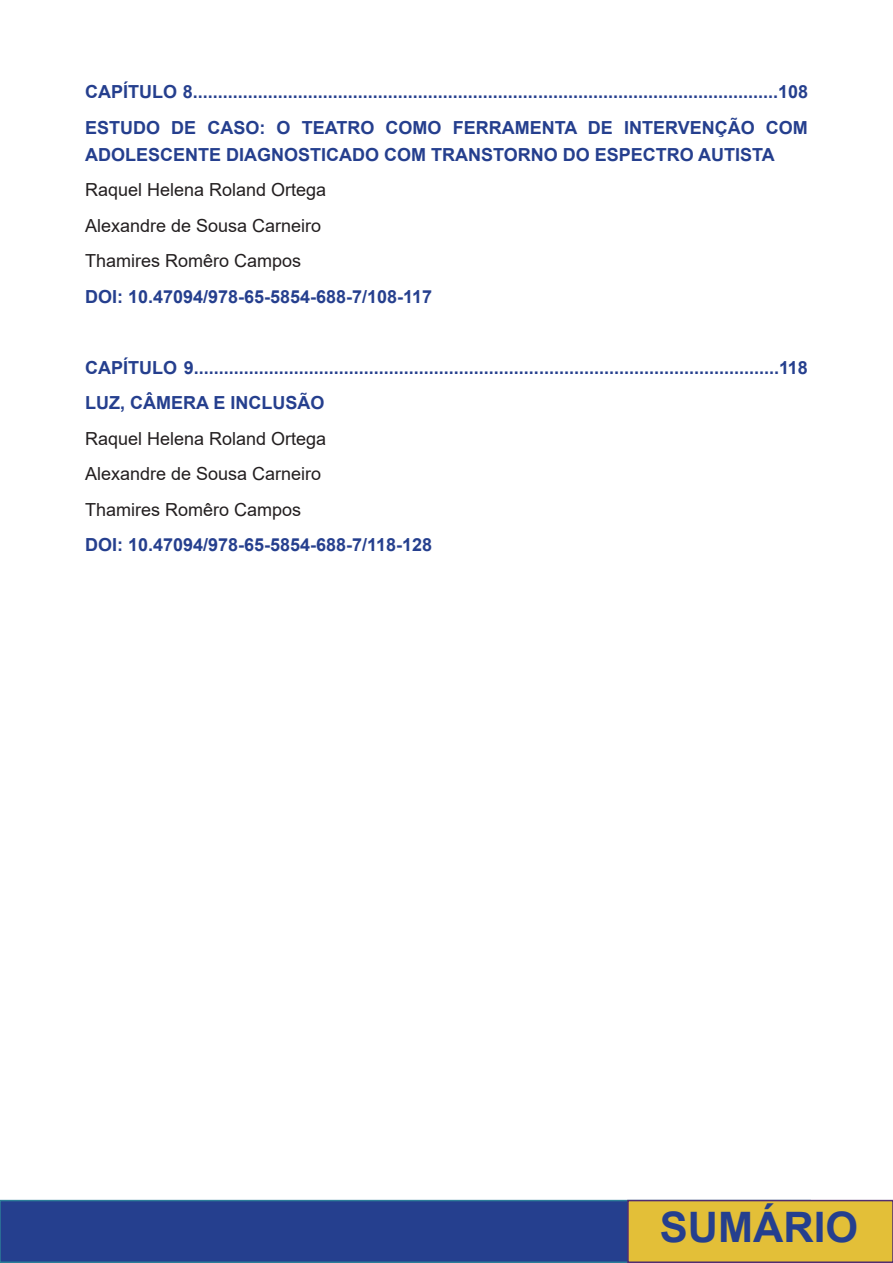
<style>
.page{position:relative;width:893px;height:1263px;background:#fff}
.page>*{position:absolute;margin:0;border:0;box-sizing:border-box;transform-origin:0 0}
.t1{font:700 42px "Arial";color:#253f8e}
.t2{font:700 18px/27px "Arial";color:#253f8e}
.t3{font:18px "Arial";color:#231f20}
</style>
<div class="page">
<div style="left:0;top:1200px;width:811px;height:63px;background:#253f8e;border:2px solid #2c7d98"></div>
<div style="left:627px;top:1200px;width:266px;height:63px;background:#e3bf38;border:2px solid #502d71"></div>
<p class="t2" style="left:85px;top:79px;width:725px">CAPÍTULO 8.....................................................................................................................108</p>
<p class="t2" style="left:85px;top:114px;width:724px">ESTUDO DE CASO: O TEATRO COMO FERRAMENTA DE INTERVENÇÃO COM<br>ADOLESCENTE DIAGNOSTICADO COM TRANSTORNO DO ESPECTRO AUTISTA</p>
<p class="t3" style="left:85px;top:177px;width:243px">Raquel Helena Roland Ortega</p>
<p class="t3" style="left:85px;top:213px;width:238px">Alexandre de Sousa Carneiro</p>
<p class="t3" style="left:85px;top:248px;width:218px">Thamires Romêro Campos</p>
<p class="t2" style="left:85px;top:283px;width:349px">DOI: 10.47094/978-65-5854-688-7/108-117</p>
<p class="t2" style="left:85px;top:354px;width:724px">CAPÍTULO 9.....................................................................................................................118</p>
<p class="t2" style="left:85px;top:390px;width:241px">LUZ, CÂMERA E INCLUSÃO</p>
<p class="t3" style="left:85px;top:426px;width:243px">Raquel Helena Roland Ortega</p>
<p class="t3" style="left:85px;top:461px;width:238px">Alexandre de Sousa Carneiro</p>
<p class="t3" style="left:85px;top:497px;width:218px">Thamires Romêro Campos</p>
<p class="t2" style="left:85px;top:532px;width:349px">DOI: 10.47094/978-65-5854-688-7/118-128</p>
<h1 class="t1" style="left:660px;top:1198px;width:200px">SUMÁRIO</h1>
</div>
